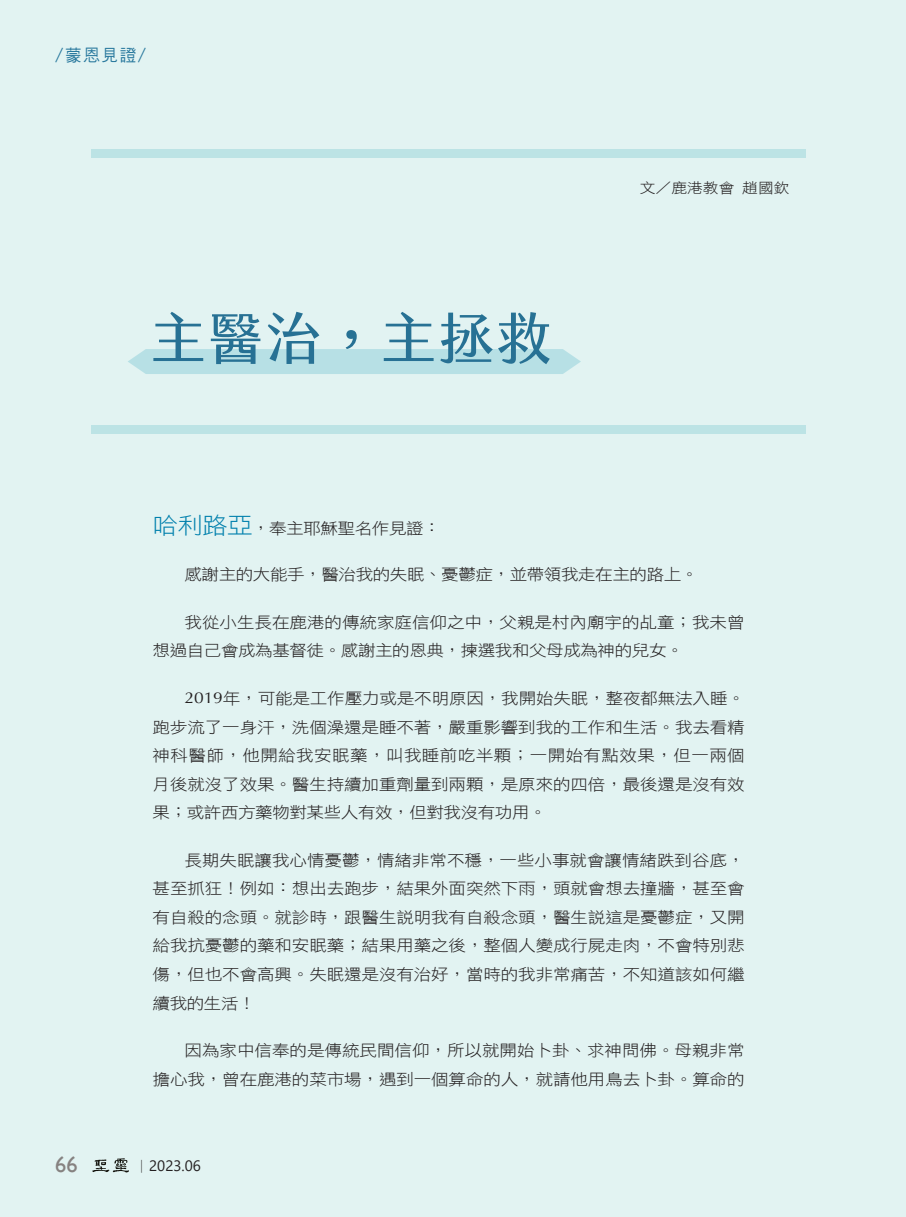
<style>
.page{position:relative;width:906px;height:1217px;background:#fff}
.page>*{position:absolute;margin:0;border:0;box-sizing:border-box;transform-origin:0 0}
.題目_凝書體{font:55.35px "jf jinxuan fresh 2.2 Medium";letter-spacing:.01em;color:#277194}
.t1{font:22.5px "Gill Sans";color:#868281}
.專欄{font:16.5px "DF Hei W5 WIN BF";color:#28789d}
.Normal-首段{font:15.75px/28.5px "DF Hei W3 WIN BF";letter-spacing:-.01em;color:#231f20;text-align:justify;scale:1.11 1}
.t2{font:15px "Segoe UI";color:#231f20}
.作者{font:14.1px "DF Hei W3 WIN BF";color:#231f20;scale:1.11 1}
.s1{font-size:22.95px;color:#0180ad}
.s2{font-family:"Optima"}
.s3{font-family:"Adobe Ming Std";font-weight:300}
</style>
<div class="page">
<div style="left:0;top:0;width:906px;height:1216px;background:#e2f3f2"></div>
<div style="left:128px;top:349px;width:453px;height:25px;background:#b7e0e5"></div>
<div style="left:91px;top:425px;width:715px;height:8px;background:#bce3e5"></div>
<div style="left:91px;top:149px;width:714px;height:9px;background:#bce3e5"></div>
<svg style="left:92px;top:1158px;width:37px;height:14px"></svg>
<p class="專欄" style="left:55px;top:47px;width:92px">/蒙恩見證/</p>
<p class="題目_凝書體" style="left:150px;top:306px;width:404px">主醫治，主拯救</p>
<p class="作者" style="left:640px;top:181px;width:136px">文／鹿港教會 趙國欽</p>
<p class="Normal-首段" style="left:153px;top:513px;width:261px"><span class="s1">哈利路亞</span>，奉主耶穌聖名作見證：</p>
<p class="Normal-首段" style="left:184px;top:560px;width:464px">感謝主的大能手，醫治我的失眠、憂鬱症，並帶領我走在主的路上。</p>
<p class="Normal-首段" style="left:153px;top:607px;width:535px;text-indent:32px">我從小生長在鹿港的傳統家庭信仰之中，父親是村內廟宇的乩童；我未曾想過自己會成為基督徒。感謝主的恩典，揀選我和父母成為神的兒女。</p>
<p class="Normal-首段" style="left:153px;top:684px;width:535px;text-indent:32px"><span class="s2">2019</span>年，可能是工作壓力或是不明原因，我開始失眠，整夜都無法入睡。跑步流了一身汗，洗個澡還是睡不著，嚴重影響到我的工作和生活。我去看精神科醫師，他開給我安眠藥，叫我睡前吃半顆；一開始有點效果，但一兩個月後就沒了效果。醫生持續加重劑量到兩顆，是原來的四倍，最後還是沒有效果；或許西方藥物對某些人有效，但對我沒有功用。</p>
<p class="Normal-首段" style="left:153px;top:845px;width:535px;text-indent:32px">長期失眠讓我心情憂鬱，情緒非常不穩，一些小事就會讓情緒跌到谷底，甚至抓狂！例如：想出去跑步，結果外面突然下雨，頭就會想去撞牆，甚至會有自殺的念頭。就診時，跟醫生說明我有自殺念頭，醫生說這是憂鬱症，又開給我抗憂鬱的藥和安眠藥；結果用藥之後，整個人變成行屍走肉，不會特別悲傷，但也不會高興。失眠還是沒有治好，當時的我非常痛苦，不知道該如何繼續我的生活！</p>
<p class="Normal-首段" style="left:153px;top:1035px;width:535px;text-align:right">因為家中信奉的是傳統民間信仰，所以就開始卜卦、求神問佛。母親非常<br>擔心我，曾在鹿港的菜市場，遇到一個算命的人，就請他用鳥去卜卦。算命的</p>
<p class="t1" style="left:55px;top:1150px;width:24px">66</p>
<p class="t2" style="left:134px;top:1151px;width:68px"><span class="s3">｜</span>2023.06</p>
</div>
